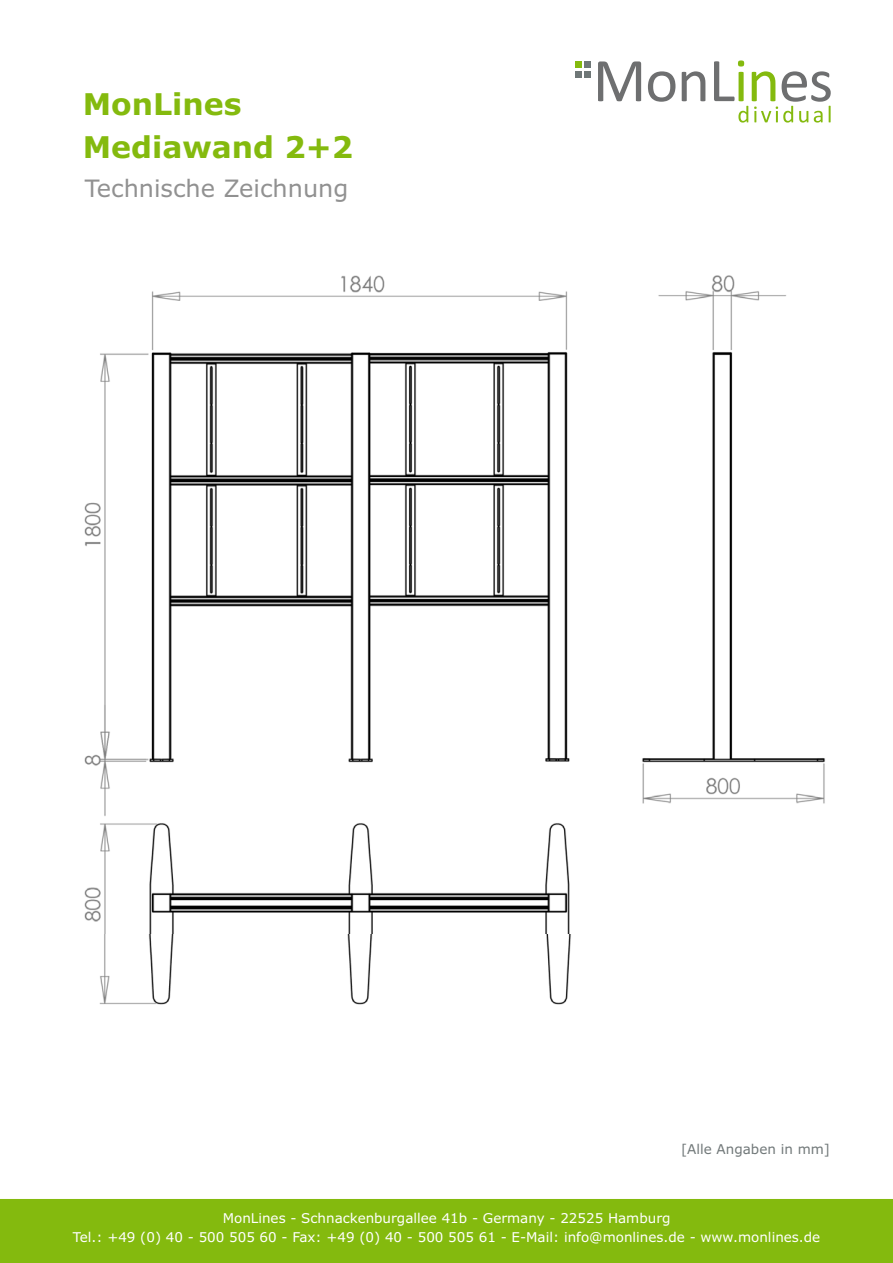
<style>
.page{position:relative;width:893px;height:1263px;background:#fff}
.page>*{position:absolute;margin:0;border:0;box-sizing:border-box;transform-origin:0 0}
.t1{font:700 30px/43.2px "Verdana";color:#84ba0e}
.t2{font:24px "Verdana";color:#919191}
.t3{font:13.5px/18.6px "Verdana";color:#fff;text-align:center}
.t4{font:13.5px "Verdana";color:#717879}
</style>
<div class="page">
<div style="left:0;top:1199px;width:893px;height:64px;background:#84ba0e"></div>
<svg style="left:598px;top:61px;width:43px;height:40px"></svg>
<svg style="left:648px;top:71px;width:27px;height:31px"></svg>
<svg style="left:682px;top:71px;width:23px;height:30px"></svg>
<svg style="left:714px;top:60px;width:117px;height:63px"></svg>
<div style="left:584px;top:62px;width:7px;height:6px;background:#6f7777"></div>
<svg style="left:576px;top:62px;width:6px;height:15px"></svg>
<div style="left:584px;top:71px;width:7px;height:6px;background:#6f7777"></div>
<img style="left:84px;top:275px;width:741px;height:730px">
<h1 class="t1" style="left:83px;top:83px;width:272px">MonLines<br>Mediawand 2+2</h1>
<h2 class="t2" style="left:85px;top:179px;width:265px">Technische Zeichnung</h2>
<p class="t4" style="left:681px;top:1143px;width:150px">[Alle Angaben in mm]</p>
<p class="t3" style="left:73px;top:1210px;width:749px">MonLines - Schnackenburgallee 41b - Germany - 22525 Hamburg<br>Tel.: +49 (0) 40 - 500 505 60 - Fax: +49 (0) 40 - 500 505 61 - E-Mail: info@monlines.de - www.monlines.de</p>
</div>
